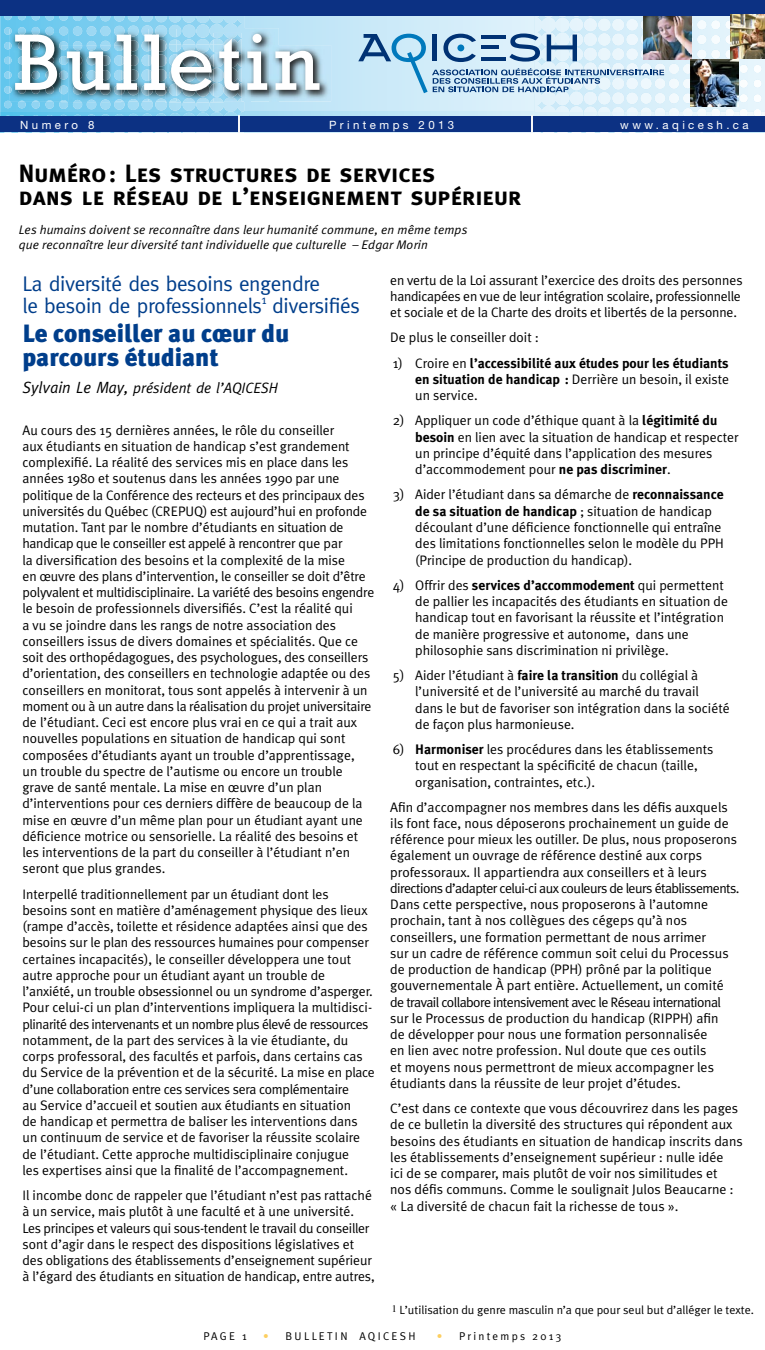
<style>
.page{position:relative;width:765px;height:1350px;background:#fff}
.page>*{position:absolute;margin:0;border:0;box-sizing:border-box;transform-origin:0 0}
.t1{font:25px/22.5px "Meta Bold Caps";color:#000}
.t2{font:900 25px/23.8px "Meta Plus";color:#003e8b}
.t3{font:21.25px/22.5px "Meta";letter-spacing:-.02em;color:#003e8b}
.t4{font:italic 15px "Meta";color:#000}
.t5{font:13.75px/16.2px "Meta Plus Normal";color:#000}
.t6{font:700 13.75px "Meta Plus";color:#000}
.t7{font:italic 12.5px/15px "Meta Plus Normal";letter-spacing:.01em;color:#000}
.t8{font:11.88px "Meta Plus Normal";color:#000}
.t9{font:11.38px "Helvetica Neue";letter-spacing:.3em;color:#fff}
.t10{font:11.25px "Meta Plus Normal";letter-spacing:.2em;color:#000}
.s1{font-size:16.25px}
.s2{font-family:"Meta Plus Normal";font-weight:400}
.s3{font-family:"Meta Plus";font-weight:700}
.s4{font-family:"Meta";font-weight:700}
.s5{color:#fdcf60}
</style>
<div class="page">
<svg style="left:0;top:0;width:765px;height:133px;background:#86a7c7"></svg>
<p class="t9" style="left:20px;top:118px;width:76px">Numero 8</p>
<p class="t9" style="left:329px;top:118px;width:127px">Printemps 2013</p>
<p class="t9" style="left:620px;top:118px;width:130px">www.aqicesh.ca</p>
<h1 class="t1" style="left:19px;top:162px;width:504px">Numéro: Les structures de services<br>dans le réseau de l’enseignement supérieur</h1>
<p class="t7" style="left:19px;top:222px;width:450px">Les humains doivent se reconnaître dans leur humanité commune, en même temps que reconnaître leur diversité tant individuelle que culturelle – Edgar Morin</p>
<h2 class="t3" style="left:22px;top:272px;width:339px">La diversité des besoins engendre<br>le besoin de professionnels<sup>1</sup> diversifiés</h2>
<h1 class="t2" style="left:22px;top:322px;width:268px">Le conseiller au cœur du parcours étudiant</h1>
<p class="t4" style="left:22px;top:379px;width:257px"><span class="s1">Sylvain Le May,</span> président de l’AQICESH</p>
<p class="t5" style="left:22px;top:422px;width:353px">Au cours des 15 dernières années, le rôle du conseiller<br>aux étudiants en situation de handicap s’est grandement complexifié. La réalité des services mis en place dans les années 1980 et soutenus dans les années 1990 par une politique de la Conférence des recteurs et des principaux des universités du Québec (CREPUQ) est aujourd’hui en profonde mutation. Tant par le nombre d’étudiants en situation de handicap que le conseiller est appelé à rencontrer que par<br>la diversification des besoins et la complexité de la mise<br>en œuvre des plans d’intervention, le conseiller se doit d’être polyvalent et multidisciplinaire. La variété des besoins engendre le besoin de professionnels diversifiés. C’est la réalité qui<br>a vu se joindre dans les rangs de notre association des conseillers issus de divers domaines et spécialités. Que ce soit des orthopédagogues, des psychologues, des conseillers d’orientation, des conseillers en technologie adaptée ou des conseillers en monitorat, tous sont appelés à intervenir à un moment ou à un autre dans la réalisation du projet universitaire de l’étudiant. Ceci est encore plus vrai en ce qui a trait aux nouvelles populations en situation de handicap qui sont composées d’étudiants ayant un trouble d’apprentissage,<br>un trouble du spectre de l’autisme ou encore un trouble grave de santé mentale. La mise en œuvre d’un plan d’interventions pour ces derniers diffère de beaucoup de la mise en œuvre d’un même plan pour un étudiant ayant une déficience motrice ou sensorielle. La réalité des besoins et les interventions de la part du conseiller à l’étudiant n’en seront que plus grandes.</p>
<p class="t5" style="left:22px;top:886px;width:354px">Interpellé traditionnellement par un étudiant dont les besoins sont en matière d’aménagement physique des lieux (rampe d’accès, toilette et résidence adaptées ainsi que des besoins sur le plan des ressources humaines pour compenser certaines incapacités), le conseiller développera une tout autre approche pour un étudiant ayant un trouble de l’anxiété, un trouble obsessionnel ou un syndrome d’asperger.<br>Pour celui-ci un plan d’interventions impliquera la multidisci&shy;plinarité des intervenants et un nombre plus élevé de ressources notamment, de la part des services à la vie étudiante, du corps professoral, des facultés et parfois, dans certains cas du Service de la prévention et de la sécurité. La mise en place d’une collaboration entre ces services sera complémentaire<br>au Service d’accueil et soutien aux étudiants en situation<br>de handicap et permettra de baliser les interventions dans un continuum de service et de favoriser la réussite scolaire de l’étudiant. Cette approche multidisciplinaire conjugue<br>les expertises ainsi que la finalité de l’accompagnement.</p>
<p class="t5" style="left:22px;top:1187px;width:354px">Il incombe donc de rappeler que l’étudiant n’est pas rattaché à un service, mais plutôt à une faculté et à une université.<br>Les principes et valeurs qui sous-tendent le travail du conseiller sont d’agir dans le respect des dispositions législatives et des obligations des établissements d’enseignement supérieur à l’égard des étudiants en situation de handicap, entre autres,</p>
<p class="t5" style="left:390px;top:272px;width:354px">en vertu de la Loi assurant l’exercice des droits des personnes handicapées en vue de leur intégration scolaire, professionnelle et sociale et de la Charte des droits et libertés de la personne.</p>
<p class="t5" style="left:390px;top:329px;width:150px">De plus le conseiller doit :</p>
<p class="t6" style="left:393px;top:355px;width:338px"><span class="s2">1) Croire en</span> l’accessibilité aux études pour les étudiants</p>
<p class="t5" style="left:415px;top:371px;width:316px"><span class="s3">en situation de handicap</span> <span class="s4">:</span> Derrière un besoin, il existe un service.</p>
<p class="t5" style="left:415px;top:412px;width:325px;text-indent:-22px">2) Appliquer un code d’éthique quant à la <span class="s3">légitimité du besoin</span> en lien avec la situation de handicap et respecter un principe d’équité dans l’application des mesures d’accommodement pour <span class="s3">ne pas discriminer</span>.</p>
<p class="t5" style="left:393px;top:486px;width:333px">3) Aider l’étudiant dans sa démarche de <span class="s3">reconnaissance</span></p>
<p class="t6" style="left:415px;top:503px;width:298px">de sa situation de handicap <span class="s2">; situation de handicap</span></p>
<p class="t5" style="left:415px;top:519px;width:310px">découlant d’une déficience fonctionnelle qui entraîne des limitations fonctionnelles selon le modèle du PPH (Principe de production du handicap).</p>
<p class="t5" style="left:415px;top:577px;width:314px;text-indent:-22px">4) Offrir des <span class="s3">services d’accommodement</span> qui permettent de pallier les incapacités des étudiants en situation de handicap tout en favorisant la réussite et l’intégration de manière progressive et autonome, dans une philosophie sans discrimination ni privilège.</p>
<p class="t5" style="left:415px;top:667px;width:316px;text-indent:-22px">5) Aider l’étudiant à <span class="s3">faire la transition</span> du collégial à l’université et de l’université au marché du travail dans le but de favoriser son intégration dans la société de façon plus harmonieuse.</p>
<p class="t5" style="left:415px;top:741px;width:300px;text-indent:-22px">6) <span class="s3">Harmoniser</span> les procédures dans les établissements tout en respectant la spécificité de chacun (taille, organisation, contraintes, etc.).</p>
<p class="t5" style="left:390px;top:799px;width:351px">Afin d’accompagner nos membres dans les défis auxquels ils font face, nous déposerons prochainement un guide de référence pour mieux les outiller. De plus, nous proposerons également un ouvrage de référence destiné aux corps professoraux. Il appartiendra aux conseillers et à leurs directions d’adapter celui-ci aux couleurs de leurs établissements.<br>Dans cette perspective, nous proposerons à l’automne prochain, tant à nos collègues des cégeps qu’à nos conseillers, une formation permettant de nous arrimer<br>sur un cadre de référence commun soit celui du Processus de production de handicap (PPH) prôné par la politique gouvernementale À part entière. Actuellement, un comité de travail collabore intensivement avec le Réseau international sur le Processus de production du handicap (RIPPH) afin<br>de développer pour nous une formation personnalisée<br>en lien avec notre profession. Nul doute que ces outils<br>et moyens nous permettront de mieux accompagner les étudiants dans la réussite de leur projet d’études.</p>
<p class="t5" style="left:390px;top:1100px;width:354px">C’est dans ce contexte que vous découvrirez dans les pages de ce bulletin la diversité des structures qui répondent aux besoins des étudiants en situation de handicap inscrits dans les établissements d’enseignement supérieur : nulle idée<br>ici de se comparer, mais plutôt de voir nos similitudes et<br>nos défis communs. Comme le soulignait Julos Beaucarne : « La diversité de chacun fait la richesse de tous ».</p>
<p class="t8" style="left:392px;top:1303px;width:364px"><sup>1</sup> L’utilisation du genre masculin n’a que pour seul but d’alléger le texte.</p>
<p class="t10" style="left:204px;top:1330px;width:45px">PAGE 1</p>
<p class="t10" style="left:263px;top:1330px;width:154px"><span class="s5">•</span> BULLETIN AQICESH</p>
<p class="t10" style="left:437px;top:1330px;width:126px"><span class="s5">•</span> Printemps 2013</p>
</div>
